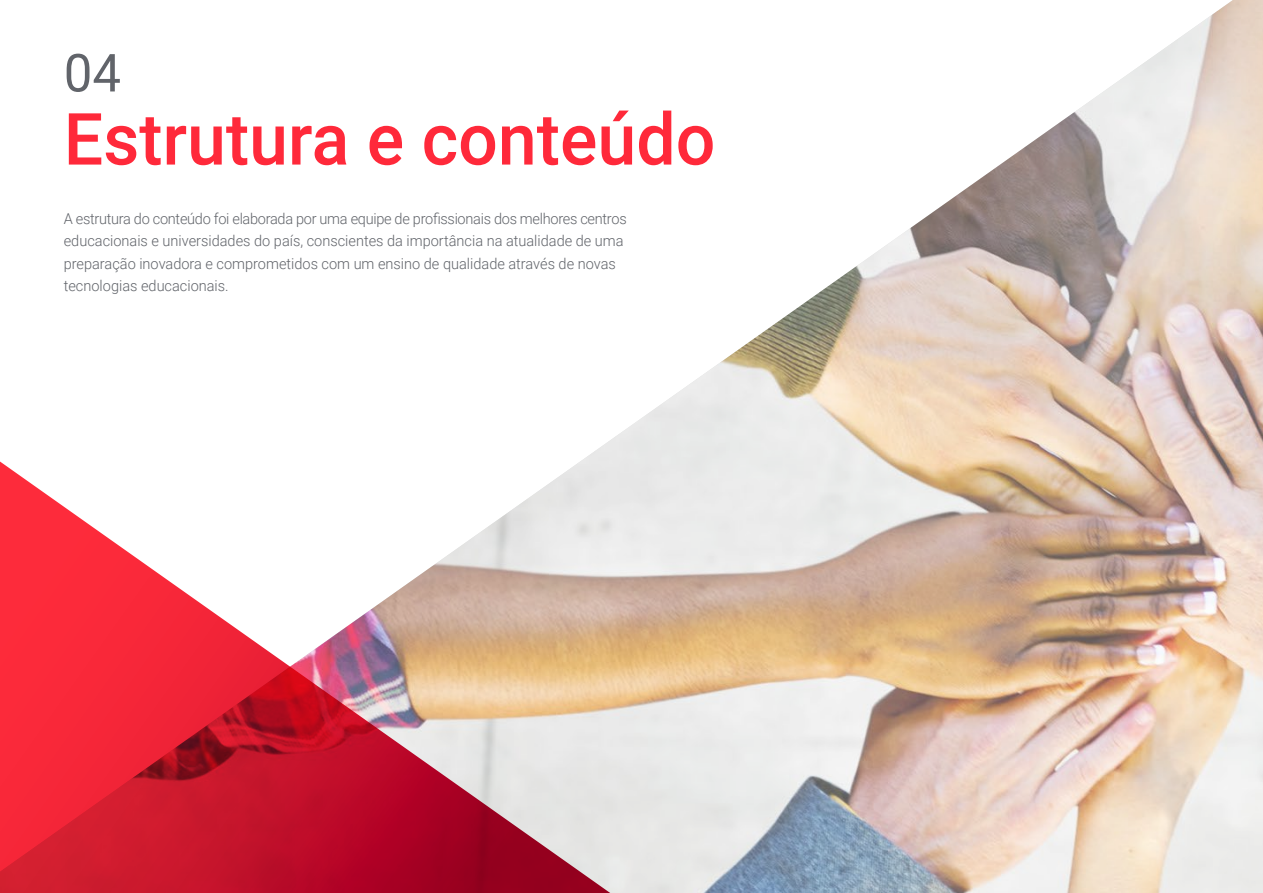
<style>
.page{position:relative;width:1263px;height:893px;background:#fff}
.page>*{position:absolute;margin:0;border:0;box-sizing:border-box;transform-origin:0 0}
.t1{font:500 72px "Roboto";color:#ff293a}
.t2{font:52.5px "Roboto";color:#61646a}
.t3{font:300 15px/22.5px "Roboto";color:#61646a}
</style>
<div class="page">
<img style="left:602px;top:0;width:661px;height:893px">
<svg style="left:0;top:446px;width:640px;height:447px"></svg>
<h2 class="t2" style="left:64px;top:36px;width:59px">04</h2>
<h1 class="t1" style="left:64px;top:89px;width:653px">Estrutura e conteúdo</h1>
<p class="t3" style="left:64px;top:207px;width:564px">A estrutura do conteúdo foi elaborada por uma equipe de profissionais dos melhores centros educacionais e universidades do país, conscientes da importância na atualidade de uma preparação inovadora e comprometidos com um ensino de qualidade através de novas tecnologias educacionais.</p>
</div>
